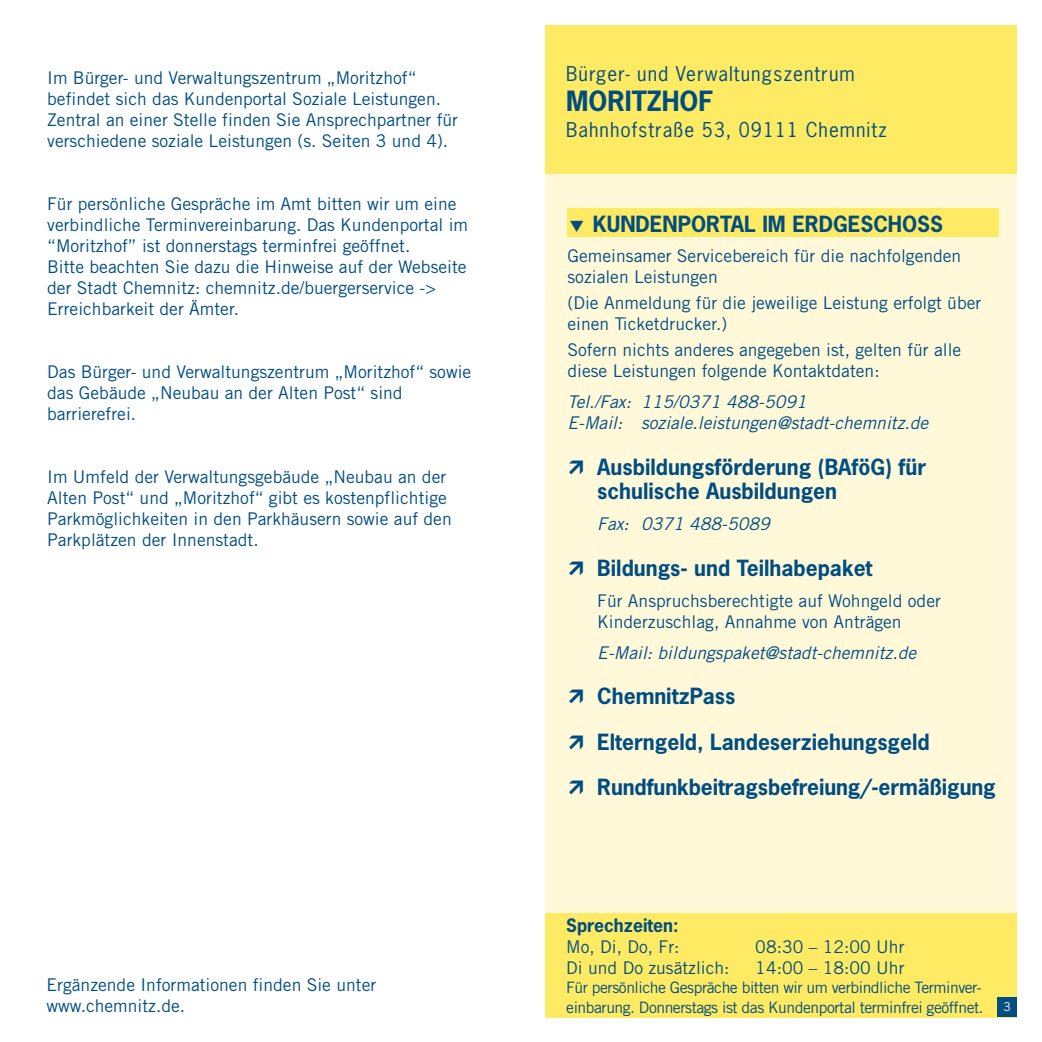
<style>
.page{position:relative;width:1042px;height:1042px;background:#fff}
.page>*{position:absolute;margin:0;border:0;box-sizing:border-box;transform-origin:0 0}
.t1{font:700 26.25px "News Gothic";color:#004d82}
.t2{font:700 21px/45.5px "News Gothic";color:#004d82}
.t3{font:19.25px "News Gothic";letter-spacing:.05em;color:#004d82}
.t4{font:17.5px/21px "Trade Gothic";color:#004d82}
.t5{font:italic 17.5px/21px "Trade Gothic";color:#004d82}
.t6{font:700 17.5px "News Gothic";color:#004d82}
.t7{font:15.75px/19.2px "Trade Gothic";letter-spacing:-.03em;color:#004d82}
.t8{font:12.25px "Trade Gothic";color:#fff}
</style>
<div class="page">
<div style="left:546px;top:25px;width:471px;height:992px;background:#fff9da"></div>
<div style="left:546px;top:25px;width:471px;height:149px;background:#ffeb63"></div>
<div style="left:546px;top:913px;width:471px;height:104px;background:#ffeb63"></div>
<div style="left:567px;top:208px;width:431px;height:29px;background:#ffeb63"></div>
<div style="left:997px;top:997px;width:20px;height:20px;background:#004d82"></div>
<p class="t4" style="left:47px;top:67px;width:412px">Im Bürger- und Verwaltungszentrum „Moritzhof“ befindet sich das Kundenportal Soziale Leistungen.<br>Zentral an einer Stelle finden Sie Ansprechpartner für verschiedene soziale Leistungen (s. Seiten 3 und 4).</p>
<p class="t4" style="left:47px;top:193px;width:422px">Für persönliche Gespräche im Amt bitten wir um eine verbindliche Terminvereinbarung. Das Kundenportal im “Moritzhof” ist donnerstags terminfrei geöffnet.<br>Bitte beachten Sie dazu die Hinweise auf der Webseite der Stadt Chemnitz: chemnitz.de/buergerservice -&gt; Erreichbarkeit der Ämter.</p>
<p class="t4" style="left:47px;top:361px;width:426px">Das Bürger- und Verwaltungszentrum „Moritzhof“ sowie das Gebäude „Neubau an der Alten Post“ sind barrierefrei.</p>
<p class="t4" style="left:47px;top:466px;width:406px">Im Umfeld der Verwaltungsgebäude „Neubau an der Alten Post“ und „Moritzhof“ gibt es kostenpflichtige Parkmöglichkeiten in den Parkhäusern sowie auf den Parkplätzen der Innenstadt.</p>
<p class="t4" style="left:47px;top:974px;width:331px">Ergänzende Informationen finden Sie unter www.chemnitz.de.</p>
<p class="t3" style="left:566px;top:62px;width:290px">Bürger- und Verwaltungszentrum</p>
<h1 class="t1" style="left:566px;top:84px;width:148px">MORITZHOF</h1>
<p class="t3" style="left:566px;top:118px;width:322px">Bahnhofstraße 53, 09111 Chemnitz</p>
<p class="t2" style="left:593px;top:200px;width:352px">KUNDENPORTAL IM ERDGESCHOSS</p>
<p class="t4" style="left:567px;top:245px;width:395px">Gemeinsamer Servicebereich für die nachfolgenden sozialen Leistungen</p>
<p class="t4" style="left:567px;top:292px;width:415px">(Die Anmeldung für die jeweilige Leistung erfolgt über einen Ticketdrucker.)</p>
<p class="t4" style="left:567px;top:339px;width:395px">Sofern nichts anderes angegeben ist, gelten für alle diese Leistungen folgende Kontaktdaten:</p>
<p class="t5" style="left:567px;top:391px;width:362px">Tel./Fax: 115/0371 488-5091<br>E-Mail: soziale.leistungen@stadt-chemnitz.de</p>
<p class="t2" style="left:597px;top:454px;width:330px;line-height:24.5px">Ausbildungsförderung (BAföG) für schulische Ausbildungen</p>
<p class="t5" style="left:597px;top:513px;width:174px">Fax: 0371 488-5089</p>
<p class="t2" style="left:597px;top:545px;width:277px">Bildungs- und Teilhabepaket</p>
<p class="t4" style="left:597px;top:590px;width:345px">Für Anspruchsberechtigte auf Wohngeld oder<br>Kinderzuschlag, Annahme von Anträgen</p>
<p class="t5" style="left:597px;top:642px;width:320px">E-Mail: bildungspaket@stadt-chemnitz.de</p>
<p class="t2" style="left:597px;top:673px;width:400px">ChemnitzPass<br>Elterngeld, Landeserziehungsgeld<br>Rundfunkbeitragsbefreiung/-ermäßigung</p>
<p class="t6" style="left:566px;top:914px;width:114px">Sprechzeiten:</p>
<p class="t4" style="left:566px;top:936px;width:115px">Mo, Di, Do, Fr:</p>
<p class="t4" style="left:755px;top:936px;width:151px">08:30 – 12:00 Uhr</p>
<p class="t4" style="left:566px;top:957px;width:165px">Di und Do zusätzlich:</p>
<p class="t4" style="left:755px;top:957px;width:151px">14:00 – 18:00 Uhr</p>
<p class="t7" style="left:566px;top:978px;width:419px">Für persönliche Gespräche bitten wir um verbindliche Terminver&shy;einbarung. Donnerstags ist das Kundenportal terminfrei geöffnet.</p>
<p class="t8" style="left:1003px;top:999px;width:9px">3</p>
</div>
